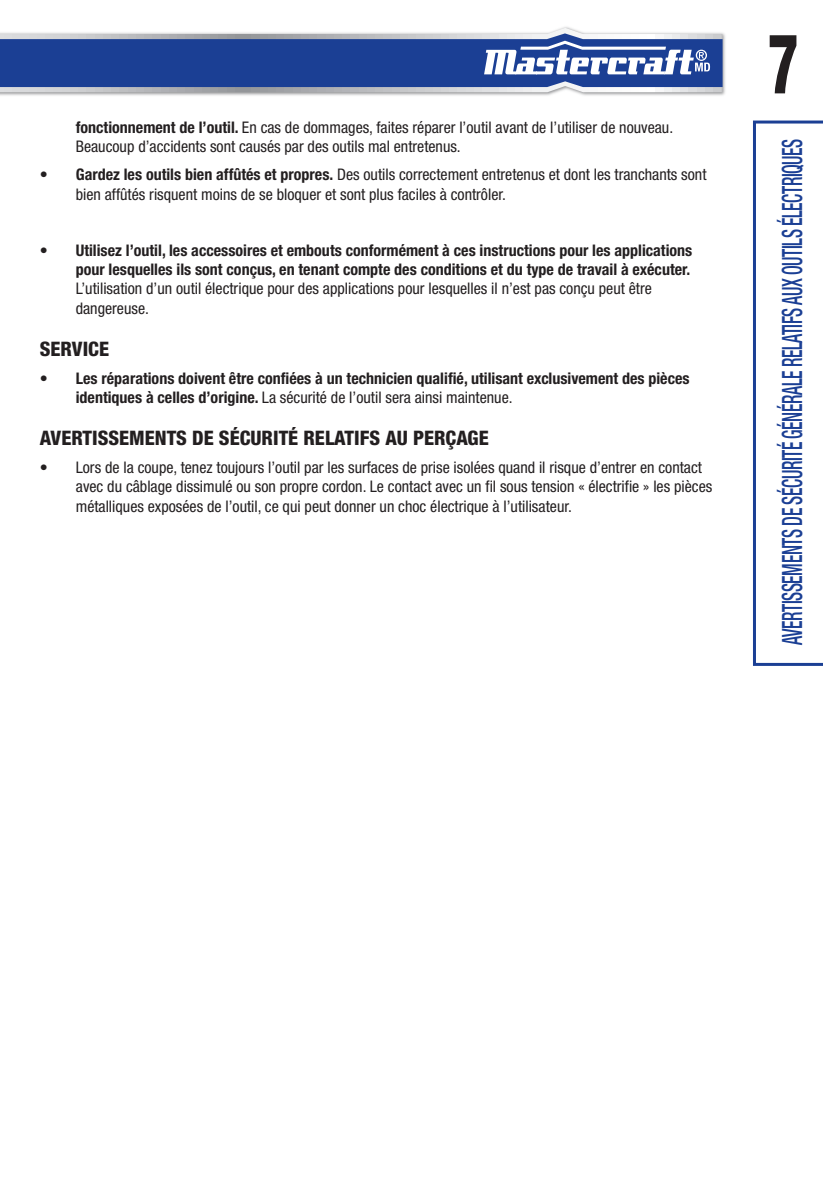
<style>
.page{position:relative;width:823px;height:1191px;background:#fff}
.page>*{position:absolute;margin:0;border:0;box-sizing:border-box;transform-origin:0 0}
.t1{font:800 condensed 83.8px "Helvetica Neue";color:#231f20;scale:.71 1}
.t2{font:500 condensed 28px "Helvetica Neue";letter-spacing:-.025em;color:#1b3f94;scale:.62 1}
.t3{font:800 condensed 20px "Helvetica Neue";color:#231f20}
.t4{font:condensed 16px/19.2px "Helvetica Neue LT Std";color:#231f20}
.t5{font:700 condensed 16px/19.2px "Helvetica Neue";color:#231f20;text-align:right}
.s1{font-family:"Helvetica Neue";font-weight:700}
</style>
<div class="page">
<img style="left:0;top:27px;width:725px;height:69px">
<svg style="left:0;top:28px;width:722px;height:64px"></svg>
<svg style="left:0;top:33px;width:722px;height:54px;background:#425fa4"></svg>
<svg style="left:753px;top:120px;width:69px;height:546px"></svg>
<p class="t4" style="left:76px;top:118px;width:598px"><span class="s1">fonctionnement de l’outil.</span> En cas de dommages, faites réparer l’outil avant de l’utiliser de nouveau.<br>Beaucoup d’accidents sont causés par des outils mal entretenus.</p>
<p class="t4" style="left:76px;top:165px;width:631px;text-indent:-36px"><span class="s1">• Gardez les outils bien affûtés et propres.</span> Des outils correctement entretenus et dont les tranchants sont bien affûtés risquent moins de se bloquer et sont plus faciles à contrôler.</p>
<p class="t5" style="left:40px;top:240px;width:653px">• Utilisez l’outil, les accessoires et embouts conformément à ces instructions pour les applications pour lesquelles ils sont conçus, en tenant compte des conditions et du type de travail à exécuter.</p>
<p class="t4" style="left:76px;top:279px;width:577px">L’utilisation d’un outil électrique pour des applications pour lesquelles il n’est pas conçu peut être dangereuse.</p>
<p class="t3" style="left:40px;top:336px;width:71px">SERVICE</p>
<p class="t5" style="left:40px;top:368px;width:651px">• Les réparations doivent être confiées à un technicien qualifié, utilisant exclusivement des pièces</p>
<p class="t4" style="left:76px;top:388px;width:438px"><span class="s1">identiques à celles d’origine.</span> La sécurité de l’outil sera ainsi maintenue.</p>
<p class="t3" style="left:40px;top:425px;width:450px">AVERTISSEMENTS DE SÉCURITÉ RELATIFS AU PERÇAGE</p>
<p class="t4" style="left:76px;top:458px;width:637px;text-indent:-36px">• Lors de la coupe, tenez toujours l’outil par les surfaces de prise isolées quand il risque d’entrer en contact avec du câblage dissimulé ou son propre cordon. Le contact avec un fil sous tension « électrifie » les pièces métalliques exposées de l’outil, ce qui peut donner un choc électrique à l’utilisateur.</p>
<h1 class="t1" style="left:767px;top:12px;width:45px">7</h1>
<h2 class="t2" style="left:774px;top:644px;width:817px;rotate:-90deg">AVERTISSEMENTS DE SÉCURITÉ GÉNÉRALE RELATIFS AUX OUTILS ÉLECTRIQUES</h2>
</div>
